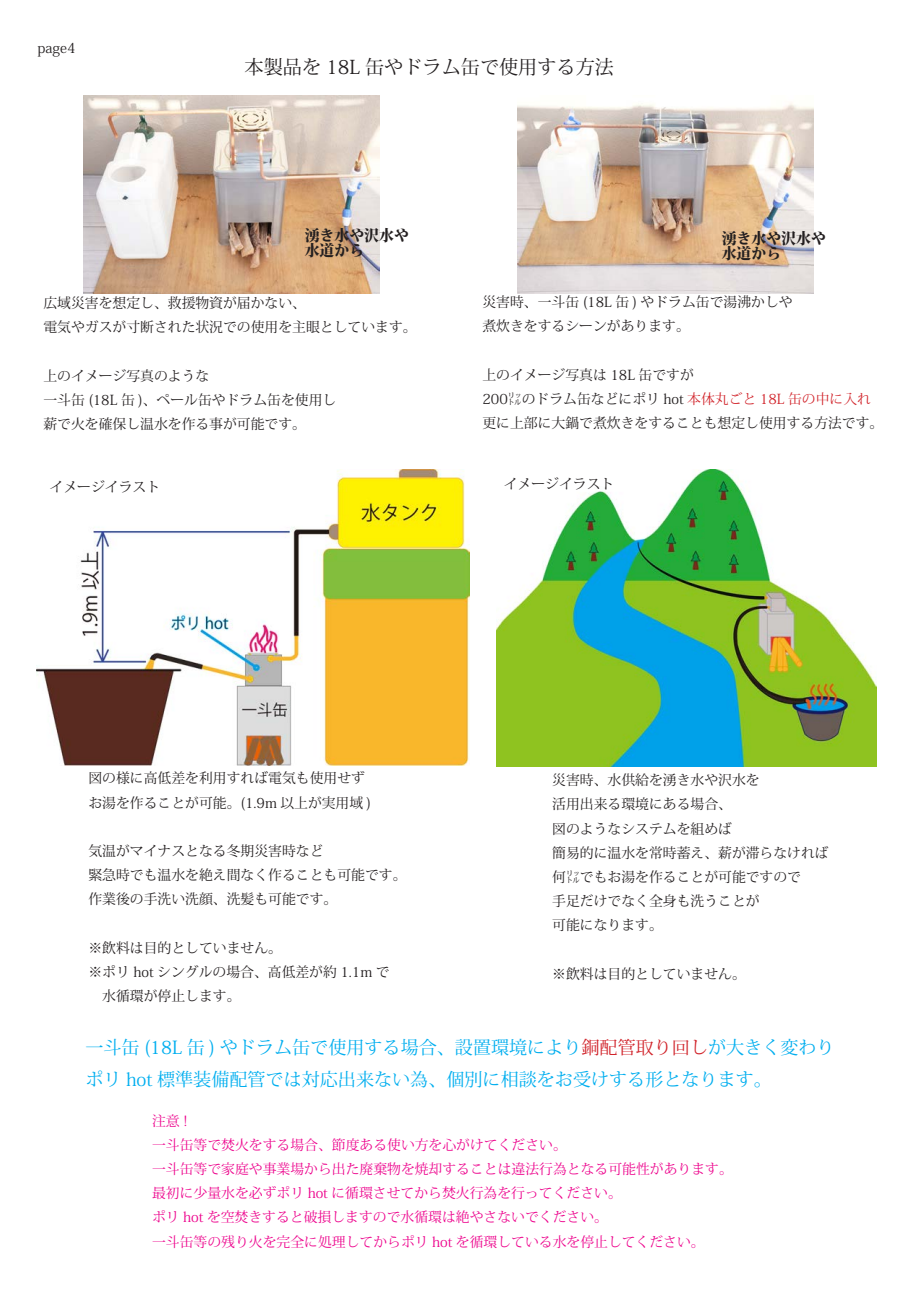
<style>
.page{position:relative;width:919px;height:1289px;background:#fff}
.page>*{position:absolute;margin:0;border:0;box-sizing:border-box;transform-origin:0 0}
.t1{font:19.2px "Koz Min Pro";color:#231f20}
.t2{font:18px/31.7px "Koz Min Pro";color:#00aeef}
.t3{font:800 15.3px/14.9px "Koz Min Pro";color:#231f20}
.t4{font:13.8px/24.2px "Koz Min Pro";color:#231f20}
.t5{font:13.8px/24.2px "Koz Min Pro";color:#ed028c}
.s1{color:#d1232a}
</style>
<div class="page">
<img style="left:37px;top:469px;width:432px;height:296px">
<img style="left:496px;top:469px;width:380px;height:297px">
<img style="left:83px;top:96px;width:297px;height:197px">
<img style="left:517px;top:103px;width:296px;height:190px">
<p class="t4" style="left:37px;top:35px;width:40px">page4</p>
<p class="t1" style="left:244px;top:54px;width:371px">本製品を 18L 缶やドラム缶で使用する方法</p>
<p class="t3" style="left:305px;top:227px;width:106px">湧き水や沢水や水道から</p>
<p class="t3" style="left:721px;top:230px;width:106px">湧き水や沢水や水道から</p>
<p class="t4" style="left:43px;top:290px;width:375px">広域災害を想定し、救援物資が届かない、<br>電気やガスが寸断された状況での使用を主眼としています。</p>
<p class="t4" style="left:43px;top:363px;width:294px">上のイメージ写真のような<br>一斗缶 (18L 缶 )、ペール缶やドラム缶を使用し薪で火を確保し温水を作る事が可能です。</p>
<p class="t4" style="left:482px;top:289px;width:312px">災害時、一斗缶 (18L 缶 ) やドラム缶で湯沸かしや煮炊きをするシーンがあります。</p>
<p class="t4" style="left:482px;top:362px;width:402px">上のイメージ写真は 18L 缶ですが<br>200㍑のドラム缶などにポリ hot <span class="s1">本体丸ごと 18L 缶の中に入れ</span>更に上部に大鍋で煮炊きをすることも想定し使用する方法です。</p>
<p class="t4" style="left:50px;top:474px;width:112px">イメージイラスト</p>
<p class="t4" style="left:503px;top:471px;width:112px">イメージイラスト</p>
<p class="t4" style="left:88px;top:765px;width:284px">図の様に高低差を利用すれば電気も使用せずお湯を作ることが可能。(1.9m 以上が実用域 )</p>
<p class="t4" style="left:88px;top:838px;width:319px">気温がマイナスとなる冬期災害時など<br>緊急時でも温水を絶え間なく作ることも可能です。作業後の手洗い洗顔、洗髪も可能です。</p>
<p class="t4" style="left:88px;top:935px;width:302px">※飲料は目的としていません。<br>※ポリ hot シングルの場合、高低差が約 1.1m で　水循環が停止します。</p>
<p class="t4" style="left:552px;top:767px;width:278px">災害時、水供給を湧き水や沢水を<br>活用出来る環境にある場合、<br>図のようなシステムを組めば<br>簡易的に温水を常時蓄え、薪が滞らなければ何㍑でもお湯を作ることが可能ですので<br>手足だけでなく全身も洗うことが<br>可能になります。</p>
<p class="t4" style="left:552px;top:961px;width:195px">※飲料は目的としていません。</p>
<p class="t2" style="left:85px;top:1030px;width:750px">一斗缶 (18L 缶 ) やドラム缶で使用する場合、設置環境により<span class="s1">銅配管取り回し</span>が大きく変わりポリ hot 標準装備配管では対応出来ない為、個別に相談をお受けする形となります。</p>
<p class="t5" style="left:152px;top:1107px;width:582px">注意 !<br>一斗缶等で焚火をする場合、節度ある使い方を心がけてください。<br>一斗缶等で家庭や事業場から出た廃棄物を焼却することは違法行為となる可能性があります。最初に少量水を必ずポリ hot に循環させてから焚火行為を行ってください。<br>ポリ hot を空焚きすると破損しますので水循環は絶やさないでください。<br>一斗缶等の残り火を完全に処理してからポリ hot を循環している水を停止してください。</p>
</div>
